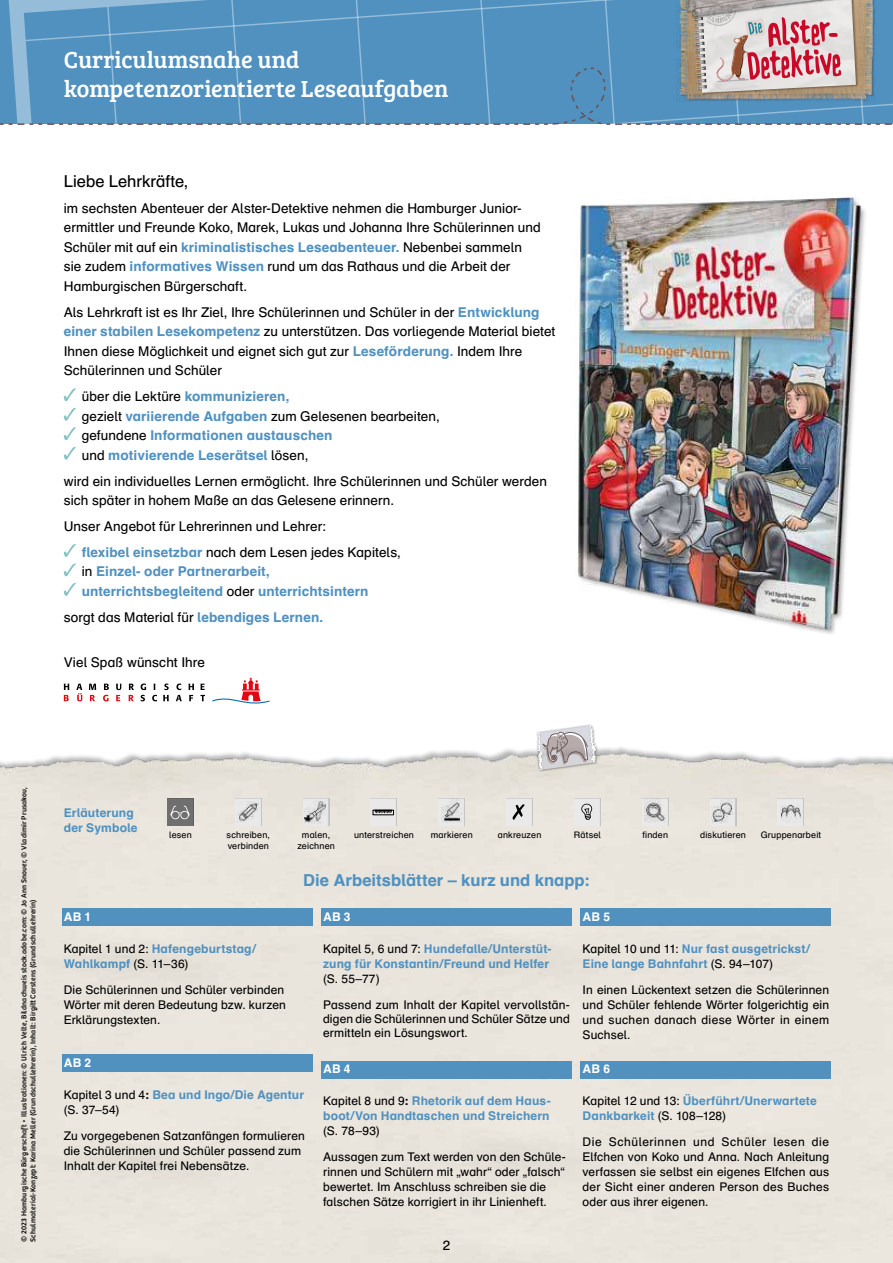
<style>
.page{position:relative;width:893px;height:1263px;background:#fff}
.page>*{position:absolute;margin:0;border:0;box-sizing:border-box;transform-origin:0 0}
.t1{font:24px/28.8px "Bree Serif";letter-spacing:-.005em;color:#fff}
.t2{font:700 16.5px "Schulbuch Nord";color:#5091c0}
.t3{font:16.5px "Schulbuch Nord";color:#000}
.t4{font:13.5px/19.5px "Schulbuch Nord";letter-spacing:.005em;color:#000}
.t5{font:700 13.5px/19.5px "Schulbuch Nord";letter-spacing:.01em;color:#5091c0}
.t6{font:12px/15px "Schulbuch Nord";letter-spacing:.01em;color:#000}
.t7{font:700 12px/15px "Schulbuch Nord";letter-spacing:.01em;color:#5091c0}
.t8{font:700 12px "Schulbuch Nord";letter-spacing:.015em;color:#fff}
.t9{font:9px/10.8px "Schulbuch Nord";letter-spacing:.02em;color:#000}
.t10{font:7.5px/9px "Bree";letter-spacing:.02em;color:#000}
.s1{font-weight:700;color:#5091c0}
.s2{font-weight:400;color:#000}
.s3{font-weight:700}
.s4{color:#000}
</style>
<div class="page">
<svg style="left:0;top:0;width:893px;height:125px;background:#6897bc"></svg>
<div style="left:0;top:747px;width:893px;height:516px;background:#e9e5dc"></div>
<svg style="left:212px;top:678px;width:57px;height:26px"></svg>
<svg style="left:141px;top:683px;width:5px;height:18px"></svg>
<svg style="left:152px;top:684px;width:5px;height:17px"></svg>
<svg style="left:163px;top:683px;width:6px;height:18px"></svg>
<svg style="left:176px;top:683px;width:6px;height:18px"></svg>
<svg style="left:189px;top:684px;width:5px;height:17px"></svg>
<svg style="left:200px;top:684px;width:5px;height:17px"></svg>
<svg style="left:64px;top:684px;width:5px;height:17px"></svg>
<svg style="left:76px;top:684px;width:6px;height:17px"></svg>
<svg style="left:89px;top:684px;width:7px;height:17px"></svg>
<svg style="left:103px;top:684px;width:6px;height:17px"></svg>
<svg style="left:116px;top:684px;width:5px;height:17px"></svg>
<svg style="left:129px;top:684px;width:5px;height:17px"></svg>
<div style="left:62px;top:908px;width:251px;height:17px;background:#5091c0"></div>
<div style="left:321px;top:908px;width:251px;height:17px;background:#5091c0"></div>
<div style="left:580px;top:908px;width:251px;height:17px;background:#5091c0"></div>
<div style="left:321px;top:1061px;width:251px;height:17px;background:#5091c0"></div>
<div style="left:62px;top:1054px;width:251px;height:17px;background:#5091c0"></div>
<div style="left:580px;top:1061px;width:251px;height:17px;background:#5091c0"></div>
<svg style="left:64px;top:388px;width:12px;height:13px"></svg>
<svg style="left:64px;top:408px;width:12px;height:13px"></svg>
<svg style="left:64px;top:427px;width:12px;height:13px"></svg>
<svg style="left:64px;top:447px;width:12px;height:13px"></svg>
<svg style="left:64px;top:544px;width:12px;height:13px"></svg>
<svg style="left:64px;top:563px;width:12px;height:13px"></svg>
<svg style="left:64px;top:583px;width:12px;height:13px"></svg>
<img style="left:532px;top:724px;width:69px;height:49px">
<svg style="left:537px;top:725px;width:59px;height:71px;background:#d3cecc"></svg>
<img style="left:578px;top:197px;width:288px;height:437px">
<div style="left:166px;top:798px;width:29px;height:30px;background:#202a31;opacity:.2"></div>
<svg style="left:170px;top:806px;width:20px;height:14px"></svg>
<div style="left:234px;top:798px;width:28px;height:30px;background:#e9e9e9"></div>
<img style="left:239px;top:802px;width:19px;height:20px">
<div style="left:370px;top:798px;width:28px;height:30px;background:#202a31;opacity:.2"></div>
<svg style="left:372px;top:809px;width:22px;height:6px"></svg>
<div style="left:437px;top:798px;width:29px;height:30px;background:#202a31;opacity:.2"></div>
<img style="left:441px;top:798px;width:21px;height:25px">
<div style="left:505px;top:798px;width:29px;height:30px;background:#202a31;opacity:.2"></div>
<svg style="left:513px;top:804px;width:12px;height:16px"></svg>
<div style="left:573px;top:798px;width:28px;height:30px;background:#e9e9e9"></div>
<svg style="left:581px;top:803px;width:11px;height:17px"></svg>
<div style="left:641px;top:798px;width:28px;height:30px;background:#e9e9e9"></div>
<img style="left:644px;top:798px;width:21px;height:24px">
<div style="left:709px;top:798px;width:28px;height:30px;background:#202a31;opacity:.2"></div>
<img style="left:712px;top:799px;width:21px;height:25px">
<div style="left:776px;top:798px;width:29px;height:30px;background:#202a31;opacity:.2"></div>
<img style="left:780px;top:798px;width:21px;height:25px">
<div style="left:302px;top:798px;width:28px;height:30px;background:#202a31;opacity:.2"></div>
<img style="left:304px;top:800px;width:21px;height:24px">
<h1 class="t1" style="left:64px;top:44px;width:386px">Curriculumsnahe und kompetenzorientierte Leseaufgaben</h1>
<h2 class="t3" style="left:64px;top:171px;width:126px">Liebe Lehrkräfte,</h2>
<p class="t4" style="left:64px;top:198px;width:478px">im sechsten Abenteuer der Alster-Detektive nehmen die Hamburger Junior&shy;ermittler und Freunde Koko, Marek, Lukas und Johanna Ihre Schülerinnen und Schüler mit auf ein <span class="s1">kriminalistisches Leseabenteuer.</span> Nebenbei sammeln sie zudem <span class="s1">informatives Wissen</span> rund um das Rathaus und die Arbeit der Hamburgischen Bürgerschaft.</p>
<p class="t4" style="left:64px;top:302px;width:493px">Als Lehrkraft ist es Ihr Ziel, Ihre Schülerinnen und Schüler in der <span class="s1">Entwicklung einer stabilen Lesekompetenz</span> zu unterstützen. Das vorliegende Material bietet Ihnen diese Möglichkeit und eignet sich gut zur <span class="s1">Leseförderung.</span> Indem Ihre Schülerinnen und Schüler</p>
<p class="t5" style="left:82px;top:386px;width:359px"><span class="s2">über die Lektüre</span> kommunizieren,<br><span class="s2">gezielt</span> variierende Aufgaben <span class="s2">zum Gelesenen bearbeiten, gefundene</span> Informationen austauschen<br><span class="s2">und</span> motivierende Leserätsel <span class="s2">lösen,</span></p>
<p class="t4" style="left:64px;top:471px;width:485px">wird ein individuelles Lernen ermöglicht. Ihre Schülerinnen und Schüler werden sich später in hohem Maße an das Gelesene erinnern.</p>
<p class="t4" style="left:82px;top:513px;width:321px;line-height:26px;text-indent:-18px">Unser Angebot für Lehrerinnen und Lehrer:<br><span class="s1">flexibel einsetzbar</span> nach dem Lesen jedes Kapitels,</p>
<p class="t5" style="left:82px;top:561px;width:288px"><span class="s2">in</span> Einzel- oder Partnerarbeit, unterrichtsbegleitend <span class="s2">oder</span> unterrichtsintern</p>
<p class="t4" style="left:64px;top:607px;width:261px">sorgt das Material für <span class="s1">lebendiges Lernen.</span></p>
<p class="t4" style="left:64px;top:652px;width:143px">Viel Spaß wünscht Ihre</p>
<p class="t10" style="left:20px;top:1242px;width:456px;rotate:-90deg">© 2023 Hamburgische Bürgerschaft • Illustrationen: © Ulrich Velte, Bildnachweis stock.adobe.com: © Jo Ann Snover, © Vladimir Prusakov,<br>Schulmaterial-Konzept: Karina Meller (Grundschullehrerin), Inhalt: Birgitt Carstens (Grundschullehrerin)</p>
<p class="t7" style="left:64px;top:805px;width:75px">Erläuterung der Symbole</p>
<p class="t9" style="left:169px;top:829px;width:24px">lesen</p>
<p class="t9" style="left:227px;top:829px;width:45px">schreiben, verbinden</p>
<p class="t9" style="left:302px;top:829px;width:30px">malen,</p>
<p class="t9" style="left:354px;top:829px;width:61px">unterstreichen</p>
<p class="t9" style="left:431px;top:829px;width:43px">markieren</p>
<p class="t9" style="left:498px;top:829px;width:45px">ankreuzen</p>
<p class="t9" style="left:574px;top:829px;width:29px">Rätsel</p>
<p class="t9" style="left:642px;top:829px;width:27px">finden</p>
<p class="t9" style="left:700px;top:829px;width:47px">diskutieren</p>
<p class="t9" style="left:761px;top:829px;width:62px">Gruppenarbeit</p>
<p class="t9" style="left:297px;top:840px;width:39px">zeichnen</p>
<h2 class="t2" style="left:303px;top:870px;width:288px">Die Arbeitsblätter – kurz und knapp:</h2>
<p class="t8" style="left:583px;top:909px;width:29px">AB 5</p>
<p class="t7" style="left:583px;top:941px;width:229px"><span class="s2">Kapitel 10 und 11:</span> Nur fast ausgetrickst/<br>Eine lange Bahnfahrt <span class="s2">(S. 94–107)</span></p>
<p class="t6" style="left:583px;top:982px;width:248px;text-align:justify">In einen Lückentext setzen die Schülerinnen und Schüler fehlende Wörter folgerichtig ein und suchen danach diese Wörter in einem Suchsel.</p>
<p class="t8" style="left:583px;top:1061px;width:29px">AB 6</p>
<p class="t7" style="left:583px;top:1093px;width:236px"><span class="s2">Kapitel 12 und 13:</span> Überführt/Unerwartete<br>Dankbarkeit <span class="s2">(S. 108–128)</span></p>
<p class="t6" style="left:583px;top:1134px;width:248px;text-align:justify">Die Schülerinnen und Schüler lesen die Elfchen von Koko und Anna. Nach Anleitung verfassen sie selbst ein eigenes Elfchen aus der Sicht einer anderen Person des Buches oder aus ihrer eigenen.</p>
<p class="t8" style="left:64px;top:909px;width:29px">AB 1</p>
<p class="t7" style="left:64px;top:941px;width:193px"><span class="s2">Kapitel 1 und 2:</span> Hafengeburtstag/<br>Wahlkampf <span class="s2">(S. 11–36)</span></p>
<p class="t6" style="left:64px;top:982px;width:224px">Die Schülerinnen und Schüler verbinden<br>Wörter mit deren Bedeutung bzw. kurzen<br>Erklärungstexten.</p>
<p class="t8" style="left:64px;top:1055px;width:29px">AB 2</p>
<p class="t6" style="left:64px;top:1087px;width:242px">Kapitel 3 und 4<span class="s3">:</span> <span class="s1">Bea und Ingo/Die Agentur </span>(S. 37–54)</p>
<p class="t6" style="left:64px;top:1127px;width:243px">Zu vorgegebenen Satzanfängen formulieren die Schülerinnen und Schüler passend zum<br>Inhalt der Kapitel frei Nebensätze.</p>
<p class="t8" style="left:323px;top:909px;width:29px">AB 3</p>
<p class="t7" style="left:323px;top:941px;width:230px"><span class="s2">Kapitel 5, 6 und 7:</span> Hundefalle/Unterstüt&shy;zung für Konstantin/Freund und Helfer</p>
<p class="t6" style="left:323px;top:966px;width:248px;line-height:25px">(S. 55–77)<br>Passend zum Inhalt der Kapitel vervollstän-</p>
<p class="t6" style="left:323px;top:1011px;width:248px;line-height:14.4px">digen die Schülerinnen und Schüler Sätze und ermitteln ein Lösungswort.</p>
<p class="t8" style="left:323px;top:1061px;width:29px">AB 4</p>
<p class="t7" style="left:323px;top:1093px;width:229px"><span class="s2">Kapitel 8 und 9</span><span class="s4">:</span> Rhetorik auf dem Haus&shy;boot/Von Handtaschen und Streichern</p>
<p class="t6" style="left:323px;top:1118px;width:244px;line-height:25.7px">(S. 78–93)<br>Aussagen zum Text werden von den Schüle-</p>
<p class="t6" style="left:323px;top:1164px;width:243px">rinnen und Schülern mit „wahr“ oder „falsch“ bewertet. Im Anschluss schreiben sie die falschen Sätze korrigiert in ihr Linienheft.</p>
<p class="t4" style="left:443px;top:1235px;width:9px">2</p>
</div>
